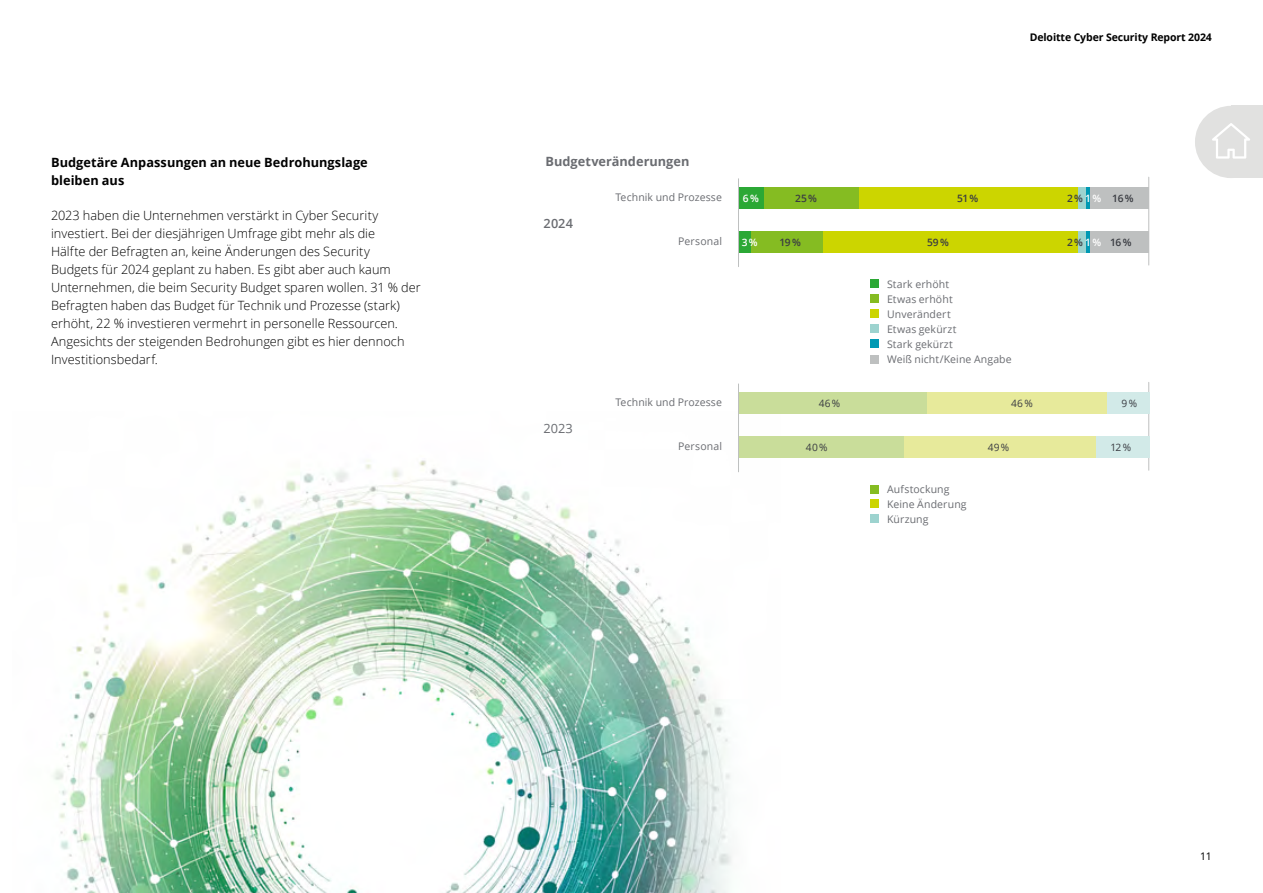
<style>
.page{position:relative;width:1263px;height:893px;background:#fff}
.page>*{position:absolute;margin:0;border:0;box-sizing:border-box;transform-origin:0 0}
.t1{font:300 12.75px/18px "Open Sans";color:#000}
.t2{font:700 12.75px/18px "Open Sans";letter-spacing:.005em;color:#000}
.t3{font:700 12.75px "Open Sans";letter-spacing:.005em;color:#6a6c71}
.t4{font:600 12.75px "Open Sans";color:#6a6c71}
.t5{font:12.75px "Open Sans";color:#6a6c71}
.t6{font:10.5px/15px "Open Sans";letter-spacing:.01em;color:#6a6c71}
.t7{font:700 10.5px "Open Sans";letter-spacing:-.01em;color:#000}
.t8{font:10.5px "Open Sans";color:#000}
.t9{font:600 10.2px "Open Sans";letter-spacing:-.035em;color:#3a3c42}
.t10{font:10.2px "Open Sans";letter-spacing:.025em;color:#3a3c42}
.t11{font:600 10.2px "Open Sans";color:#fff}
.s1{color:#fff}
</style>
<div class="page">
<svg style="left:1195px;top:106px;width:68px;height:72px"></svg>
<img style="left:53px;top:457px;width:727px;height:436px">
<hr style="left:1148px;top:177px;width:1px;height:88px;background:#bec0c0">
<div style="left:739px;top:231px;width:410px;height:21px;background:#bec0c0"></div>
<div style="left:739px;top:231px;width:347px;height:21px;background:#9dd3cf"></div>
<div style="left:738px;top:231px;width:340px;height:21px;background:#ccd500"></div>
<div style="left:870px;top:280px;width:9px;height:8px;background:#2ba835"></div>
<div style="left:870px;top:309px;width:9px;height:9px;background:#ccd500"></div>
<div style="left:870px;top:355px;width:9px;height:9px;background:#bec0c0"></div>
<div style="left:870px;top:295px;width:9px;height:8px;background:#85bc22"></div>
<div style="left:870px;top:339px;width:9px;height:9px;background:#0099b3"></div>
<div style="left:870px;top:324px;width:9px;height:9px;background:#9dd3cf"></div>
<div style="left:738px;top:231px;width:84px;height:21px;background:#85bc22"></div>
<div style="left:738px;top:231px;width:13px;height:21px;background:#2ba835"></div>
<div style="left:739px;top:187px;width:410px;height:22px;background:#bec0c0"></div>
<div style="left:739px;top:187px;width:347px;height:22px;background:#9dd3cf"></div>
<div style="left:738px;top:187px;width:340px;height:22px;background:#ccd500"></div>
<div style="left:738px;top:187px;width:121px;height:22px;background:#85bc22"></div>
<div style="left:738px;top:187px;width:26px;height:22px;background:#2ba835"></div>
<hr style="left:738px;top:179px;width:1px;height:88px;background:#bec0c0">
<hr style="left:1148px;top:382px;width:1px;height:88px;background:#bec0c0">
<div style="left:739px;top:436px;width:410px;height:21px;background:#d2eae8"></div>
<div style="left:738px;top:436px;width:358px;height:21px;background:#e7ea9b"></div>
<div style="left:870px;top:485px;width:9px;height:8px;background:#85bc22"></div>
<div style="left:870px;top:500px;width:9px;height:8px;background:#ccd500"></div>
<div style="left:870px;top:515px;width:9px;height:8px;background:#9dd3cf"></div>
<div style="left:738px;top:436px;width:166px;height:21px;background:#c9dd9a"></div>
<div style="left:739px;top:392px;width:410px;height:22px;background:#d2eae8"></div>
<div style="left:738px;top:392px;width:368px;height:22px;background:#e7ea9b"></div>
<div style="left:738px;top:392px;width:189px;height:22px;background:#c9dd9a"></div>
<hr style="left:738px;top:384px;width:1px;height:88px;background:#bec0c0">
<p class="t2" style="left:51px;top:153px;width:318px">Budgetäre Anpassungen an neue Bedrohungslage bleiben aus</p>
<p class="t1" style="left:51px;top:206px;width:371px">2023 haben die Unternehmen verstärkt in Cyber Security investiert. Bei der diesjährigen Umfrage gibt mehr als die<br>Hälfte der Befragten an, keine Änderungen des Security<br>Budgets für 2024 geplant zu haben. Es gibt aber auch kaum Unternehmen, die beim Security Budget sparen wollen. 31 % der Befragten haben das Budget für Technik und Prozesse (stark) erhöht, 22 % investieren vermehrt in personelle Ressourcen.<br>Angesichts der steigenden Bedrohungen gibt es hier dennoch Investitionsbedarf.</p>
<p class="t7" style="left:1030px;top:30px;width:184px">Deloitte Cyber Security Report 2024</p>
<p class="t3" style="left:545px;top:152px;width:146px">Budgetveränderungen</p>
<p class="t4" style="left:544px;top:215px;width:31px">2024</p>
<p class="t6" style="left:615px;top:189px;width:108px">Technik und Prozesse</p>
<p class="t6" style="left:678px;top:233px;width:45px">Personal</p>
<p class="t5" style="left:544px;top:420px;width:31px">2023</p>
<p class="t6" style="left:615px;top:394px;width:108px">Technik und Prozesse</p>
<p class="t6" style="left:678px;top:439px;width:45px">Personal</p>
<p class="t11" style="left:743px;top:191px;width:17px">6 %</p>
<p class="t9" style="left:795px;top:191px;width:23px">25 %</p>
<p class="t9" style="left:1112px;top:191px;width:23px">16 %</p>
<p class="t9" style="left:957px;top:191px;width:23px">51 %</p>
<p class="t9" style="left:1067px;top:191px;width:35px">2 %<span class="s1">1 %</span></p>
<p class="t9" style="left:1067px;top:235px;width:66px">2 %<span class="s1">1 %</span> 16 %</p>
<p class="t11" style="left:742px;top:235px;width:17px">3 %</p>
<p class="t9" style="left:779px;top:235px;width:23px">19 %</p>
<p class="t9" style="left:927px;top:235px;width:23px">59 %</p>
<p class="t10" style="left:819px;top:396px;width:23px">46 %</p>
<p class="t10" style="left:806px;top:440px;width:23px">40 %</p>
<p class="t6" style="left:887px;top:276px;width:126px">Stark erhöht<br>Etwas erhöht<br>Unverändert<br>Etwas gekürzt<br>Stark gekürzt<br>Weiß nicht/Keine Angabe</p>
<p class="t6" style="left:887px;top:481px;width:81px">Aufstockung<br>Keine Änderung<br>Kürzung</p>
<p class="t10" style="left:1011px;top:396px;width:23px">46 %</p>
<p class="t10" style="left:1121px;top:396px;width:17px">9 %</p>
<p class="t10" style="left:1110px;top:440px;width:22px">12 %</p>
<p class="t10" style="left:988px;top:440px;width:23px">49 %</p>
<p class="t8" style="left:1200px;top:849px;width:13px">11</p>
</div>
